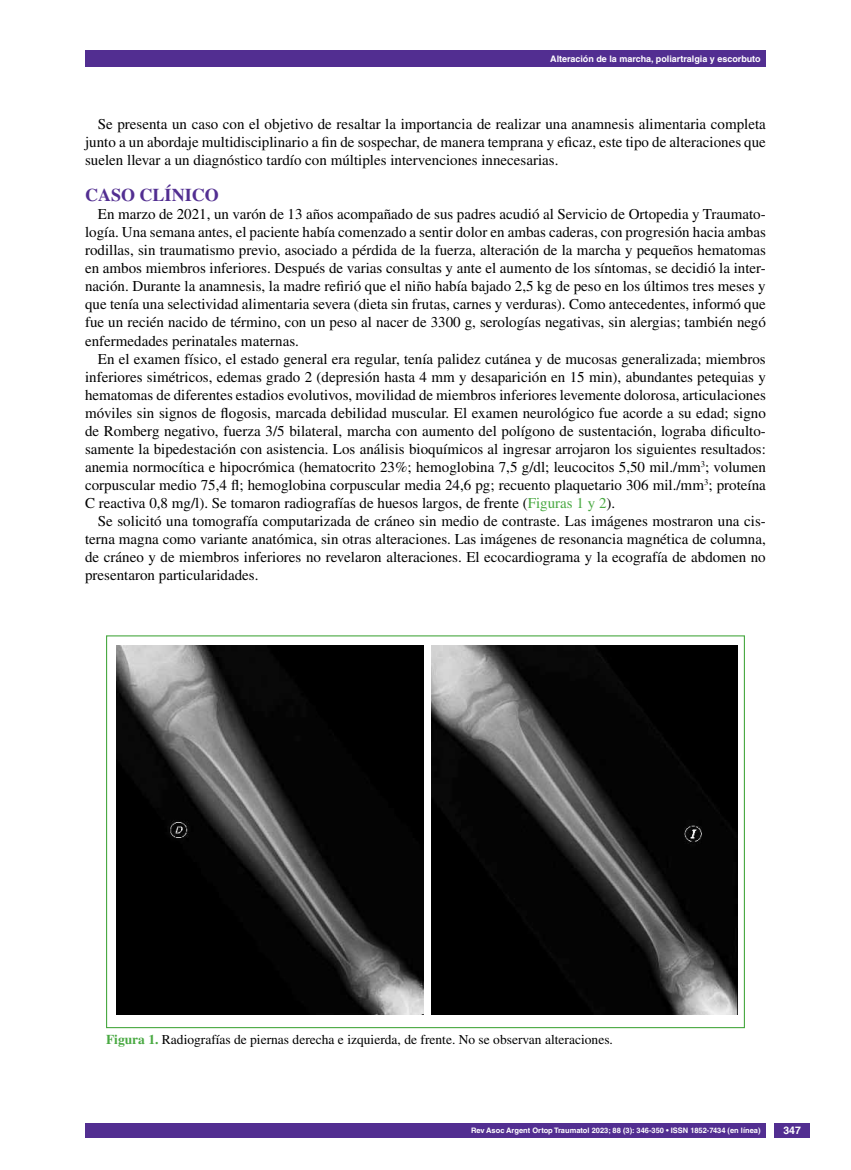
<style>
.page{position:relative;width:851px;height:1170px;background:#fff}
.page>*{position:absolute;margin:0;border:0;box-sizing:border-box;transform-origin:0 0}
.t1{font:700 18px "Times LT Std";color:#522e91}
.t2{font:15px/18px "Times LT Std";color:#000;text-align:justify}
.t3{font:13.5px "Times LT Std";color:#000}
.t4{font:700 10.5px "Helvetica LT Std";color:#fff}
.t5{font:700 9px "Helvetica LT Std";color:#fff}
.t6{font:700 7.5px "Helvetica LT Std";color:#fff}
.s1{color:#49a942}
.s2{font-weight:700;color:#49a942}
</style>
<div class="page">
<div style="left:85px;top:50px;width:680px;height:17px;background:#522e91"></div>
<div style="left:85px;top:1123px;width:680px;height:14px;background:#522e91"></div>
<div style="left:774px;top:1123px;width:35px;height:14px;background:#522e91"></div>
<div style="left:106px;top:635px;width:638px;height:393px;background:#fff;border:1px solid #49a942"></div>
<img style="left:117px;top:645px;width:306px;height:369px">
<img style="left:431px;top:645px;width:306px;height:369px">
<p class="t5" style="left:550px;top:53px;width:212px">Alteración de la marcha, poliartralgia y escorbuto</p>
<p class="t2" style="left:85px;top:115px;width:682px;text-indent:13px">Se presenta un caso con el objetivo de resaltar la importancia de realizar una anamnesis alimentaria completa junto a un abordaje multidisciplinario a fin de sospechar, de manera temprana y eficaz, este tipo de alteraciones que suelen llevar a un diagnóstico tardío con múltiples intervenciones innecesarias.</p>
<p class="t1" style="left:85px;top:184px;width:135px">CASO CLÍNICO</p>
<p class="t2" style="left:85px;top:205px;width:682px;text-indent:13px">En marzo de 2021, un varón de 13 años acompañado de sus padres acudió al Servicio de Ortopedia y Traumato&shy;logía. Una semana antes, el paciente había comenzado a sentir dolor en ambas caderas, con progresión hacia ambas rodillas, sin traumatismo previo, asociado a pérdida de la fuerza, alteración de la marcha y pequeños hematomas en ambos miembros inferiores. Después de varias consultas y ante el aumento de los síntomas, se decidió la inter&shy;nación. Durante la anamnesis, la madre refirió que el niño había bajado 2,5 kg de peso en los últimos tres meses y que tenía una selectividad alimentaria severa (dieta sin frutas, carnes y verduras). Como antecedentes, informó que fue un recién nacido de término, con un peso al nacer de 3300 g, serologías negativas, sin alergias; también negó enfermedades perinatales maternas.</p>
<p class="t2" style="left:85px;top:349px;width:682px;text-indent:13px">En el examen físico, el estado general era regular, tenía palidez cutánea y de mucosas generalizada; miembros inferiores simétricos, edemas grado 2 (depresión hasta 4 mm y desaparición en 15 min), abundantes petequias y hematomas de diferentes estadios evolutivos, movilidad de miembros inferiores levemente dolorosa, articulaciones móviles sin signos de flogosis, marcada debilidad muscular. El examen neurológico fue acorde a su edad; signo de Romberg negativo, fuerza 3/5 bilateral, marcha con aumento del polígono de sustentación, lograba dificulto&shy;samente la bipedestación con asistencia. Los análisis bioquímicos al ingresar arrojaron los siguientes resultados: anemia normocítica e hipocrómica (hematocrito 23%; hemoglobina 7,5 g/dl; leucocitos 5,50 mil./mm<sup>3</sup>; volumen corpuscular medio 75,4 fl; hemoglobina corpuscular media 24,6 pg; recuento plaquetario 306 mil./mm<sup>3</sup>; proteína C reactiva 0,8 mg/l). Se tomaron radiografías de huesos largos, de frente (<span class="s1">Figuras 1 y 2</span>).</p>
<p class="t2" style="left:85px;top:511px;width:682px;text-indent:13px">Se solicitó una tomografía computarizada de cráneo sin medio de contraste. Las imágenes mostraron una cis&shy;terna magna como variante anatómica, sin otras alteraciones. Las imágenes de resonancia magnética de columna, de cráneo y de miembros inferiores no revelaron alteraciones. El ecocardiograma y la ecografía de abdomen no presentaron particularidades.</p>
<p class="t3" style="left:106px;top:1031px;width:508px"><span class="s2">FIGURA 1.</span> Radiografías de piernas derecha e izquierda, de frente. No se observan alteraciones.</p>
<p class="t6" style="left:471px;top:1125px;width:291px">Rev Asoc Argent Ortop Traumatol 2023; 88 (3): 346-350 • ISSN 1852-7434 (en línea)</p>
<p class="t4" style="left:783px;top:1124px;width:19px">347</p>
</div>
